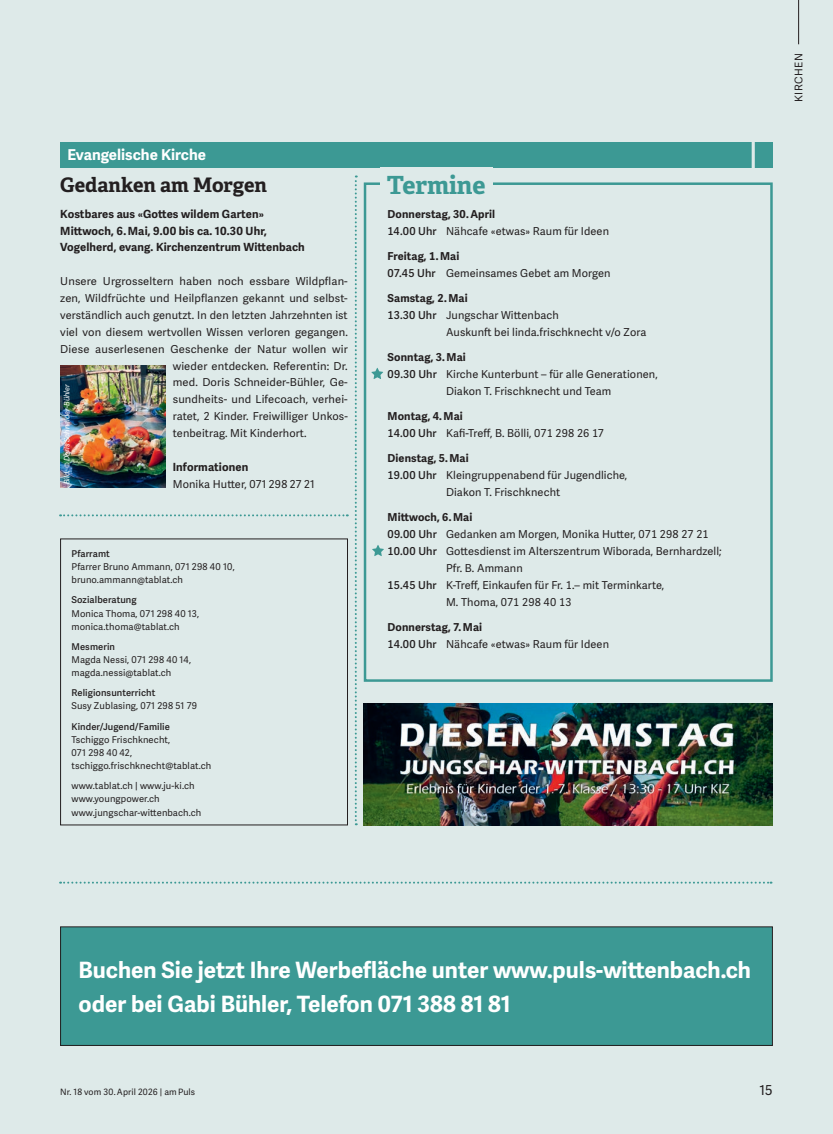
<style>
.page{position:relative;width:833px;height:1134px;background:#deeae9}
.page>*{position:absolute;margin:0;border:0;box-sizing:border-box;transform-origin:0 0}
.t1{font:700 25px "Adelle";letter-spacing:-.005em;color:#3c9994}
.t2{font:700 22.5px/33.8px "Adelle Sans";color:#fff}
.t3{font:700 20px "Adelle";color:#231f20}
.t4{font:700 15px "Adelle Sans";color:#fff}
.t5{font:13.75px "Adelle Sans";color:#231f20}
.t6{font:700 11.25px/16.9px "Adelle Sans";letter-spacing:.01em;color:#231f20}
.t7{font:11px/16.9px "Adelle Sans";letter-spacing:.01em;color:#231f20}
.t8{font:700 11px "Adelle Sans";letter-spacing:.01em;color:#231f20}
.t9{font:10.62px "Adelle Sans";letter-spacing:.05em;color:#231f20}
.t10{font:9.38px/13.1px "Adelle Sans";letter-spacing:.01em;color:#231f20}
.t11{font:600 9.38px "Adelle Sans";letter-spacing:.01em;color:#231f20}
.t12{font:8.75px "Adelle Sans";letter-spacing:.01em;color:#231f20}
.t13{font:italic 7.5px "Adelle Sans";color:#fff}
.s1{font-weight:700}
.s2{font-weight:600}
</style>
<div class="page">
<hr style="left:798px;top:0;width:1px;height:44px;background:#231f20">
<div style="left:60px;top:142px;width:712px;height:25px;background:#3c9994"></div>
<svg style="left:751px;top:142px;width:4px;height:26px"></svg>
<img style="left:60px;top:365px;width:106px;height:123px">
<div style="left:364px;top:182px;width:408px;height:500px;border:2px solid #3c9994"></div>
<svg style="left:371px;top:368px;width:12px;height:11px"></svg>
<svg style="left:372px;top:545px;width:12px;height:11px"></svg>
<div style="left:380px;top:168px;width:112px;height:33px;background:#deeae9"></div>
<div style="left:60px;top:539px;width:288px;height:286px;border:1px solid #231f20"></div>
<img style="left:364px;top:703px;width:408px;height:122px">
<svg style="left:60px;top:514px;width:288px;height:2px"></svg>
<svg style="left:60px;top:882px;width:711px;height:2px"></svg>
<div style="left:61px;top:927px;width:711px;height:118px;background:#3c9994"></div>
<div style="left:60px;top:926px;width:712px;height:120px;border:1px solid #231f20"></div>
<svg style="left:355px;top:175px;width:2px;height:650px"></svg>
<h3 class="t4" style="left:67px;top:146px;width:140px">Evangelische Kirche</h3>
<h3 class="t3" style="left:60px;top:172px;width:208px">Gedanken am Morgen</h3>
<p class="t6" style="left:60px;top:205px;width:246px">Kostbares aus «Gottes wildem Garten»<br>Mittwoch, 6. Mai, 9.00 bis ca. 10.30 Uhr,<br>Vogelherd, evang. Kirchenzentrum Wittenbach</p>
<p class="t7" style="left:60px;top:273px;width:289px">Unsere Urgrosseltern haben noch essbare Wildpflan-</p>
<p class="t7" style="left:60px;top:290px;width:289px">zen, Wildfrüchte und Heilpflanzen gekannt und selbst-</p>
<p class="t7" style="left:60px;top:307px;width:289px">verständlich auch genutzt. In den letzten Jahrzehnten ist</p>
<p class="t7" style="left:60px;top:324px;width:289px">viel von diesem wertvollen Wissen verloren gegangen.</p>
<p class="t7" style="left:60px;top:341px;width:289px">Diese auserlesenen Geschenke der Natur wollen wir</p>
<p class="t7" style="left:173px;top:358px;width:176px">wieder entdecken. Referentin: Dr.</p>
<p class="t7" style="left:173px;top:374px;width:176px">med. Doris Schneider-Bühler, Ge-</p>
<p class="t7" style="left:173px;top:391px;width:176px">sundheits- und Lifecoach, verhei-</p>
<p class="t7" style="left:173px;top:408px;width:176px">ratet, 2 Kinder. Freiwilliger Unkos-</p>
<p class="t7" style="left:173px;top:425px;width:135px">tenbeitrag. Mit Kinderhort.</p>
<p class="t6" style="left:173px;top:459px;width:77px">Informationen</p>
<p class="t7" style="left:173px;top:476px;width:143px">Monika Hutter, 071 298 27 21</p>
<p class="t13" style="left:62px;top:484px;width:102px;rotate:-90deg">Bild: © Doris Schneider-Bühler</p>
<p class="t11" style="left:71px;top:548px;width:40px">Pfarramt</p>
<p class="t10" style="left:71px;top:560px;width:165px">Pfarrer Bruno Ammann, 071 298 40 10, bruno.ammann@tablat.ch</p>
<p class="t11" style="left:71px;top:595px;width:67px">Sozialberatung</p>
<p class="t10" style="left:71px;top:607px;width:129px">Monica Thoma, 071 298 40 13, monica.thoma@tablat.ch</p>
<p class="t11" style="left:71px;top:641px;width:45px">Mesmerin</p>
<p class="t10" style="left:71px;top:653px;width:121px">Magda Nessi, 071 298 40 14, magda.nessi@tablat.ch</p>
<p class="t11" style="left:71px;top:687px;width:85px">Religionsunterricht</p>
<p class="t10" style="left:71px;top:700px;width:127px">Susy Zublasing, 071 298 51 79</p>
<p class="t11" style="left:71px;top:721px;width:100px">Kinder/Jugend/Familie</p>
<p class="t10" style="left:71px;top:733px;width:141px">Tschiggo Frischknecht,<br>071 298 40 42, tschiggo.frischknecht@tablat.ch</p>
<p class="t10" style="left:71px;top:780px;width:131px">www.tablat.ch | www.ju-ki.ch www.youngpower.ch www.jungschar-wittenbach.ch</p>
<h1 class="t1" style="left:387px;top:169px;width:100px">Termine</h1>
<p class="t7" style="left:387px;top:206px;width:223px"><span class="s1">Donnerstag, 30. April<br></span><span class="s2">14.00 Uhr</span> Nähcafe «etwas» Raum für Ideen</p>
<p class="t7" style="left:387px;top:248px;width:225px"><span class="s1">Freitag, 1. Mai<br></span><span class="s2">07.45 Uhr</span> Gemeinsames Gebet am Morgen</p>
<p class="t8" style="left:387px;top:292px;width:82px">Samstag, 2. Mai</p>
<p class="t7" style="left:387px;top:307px;width:173px"><span class="s2">13.30 Uhr</span> Jungschar Wittenbach</p>
<p class="t7" style="left:446px;top:324px;width:202px">Auskunft bei linda.frischknecht v/o Zora</p>
<p class="t8" style="left:387px;top:351px;width:80px">Sonntag, 3. Mai</p>
<p class="t7" style="left:387px;top:366px;width:272px"><span class="s2">09.30 Uhr</span> Kirche Kunterbunt – für alle Generationen,</p>
<p class="t7" style="left:446px;top:383px;width:167px">Diakon T. Frischknecht und Team</p>
<p class="t7" style="left:387px;top:408px;width:218px"><span class="s1">Montag, 4. Mai<br></span><span class="s2">14.00 Uhr</span> Kafi-Treff, B. Bölli, 071 298 26 17</p>
<p class="t8" style="left:387px;top:452px;width:83px">Dienstag, 5. Mai</p>
<p class="t7" style="left:387px;top:467px;width:241px"><span class="s2">19.00 Uhr</span> Kleingruppenabend für Jugendliche,</p>
<p class="t7" style="left:446px;top:484px;width:116px">Diakon T. Frischknecht</p>
<p class="t8" style="left:387px;top:511px;width:86px">Mittwoch, 6. Mai</p>
<p class="t7" style="left:387px;top:526px;width:323px"><span class="s2">09.00 Uhr</span> Gedanken am Morgen, Monika Hutter, 071 298 27 21</p>
<p class="t7" style="left:387px;top:543px;width:335px"><span class="s2">10.00 Uhr</span> Gottesdienst im Alterszentrum Wiborada, Bernhardzell;</p>
<p class="t7" style="left:446px;top:560px;width:78px">Pfr. B. Ammann</p>
<p class="t7" style="left:387px;top:577px;width:278px"><span class="s2">15.45 Uhr</span> K-Treff, Einkaufen für Fr. 1.– mit Terminkarte,</p>
<p class="t7" style="left:446px;top:594px;width:127px">M. Thoma, 071 298 40 13</p>
<p class="t7" style="left:387px;top:619px;width:223px"><span class="s1">Donnerstag, 7. Mai<br></span><span class="s2">14.00 Uhr</span> Nähcafe «etwas» Raum für Ideen</p>
<p class="t9" style="left:792px;top:102px;width:50px;rotate:-90deg">KIRCHEN</p>
<h2 class="t2" style="left:79px;top:953px;width:674px">Buchen Sie jetzt Ihre Werbefläche unter www.puls-wittenbach.ch oder bei Gabi Bühler, Telefon 071 388 81 81</h2>
<p class="t12" style="left:60px;top:1087px;width:136px">Nr. 18 vom 30. April 2026 | am Puls</p>
<p class="t5" style="left:759px;top:1082px;width:15px">15</p>
</div>
